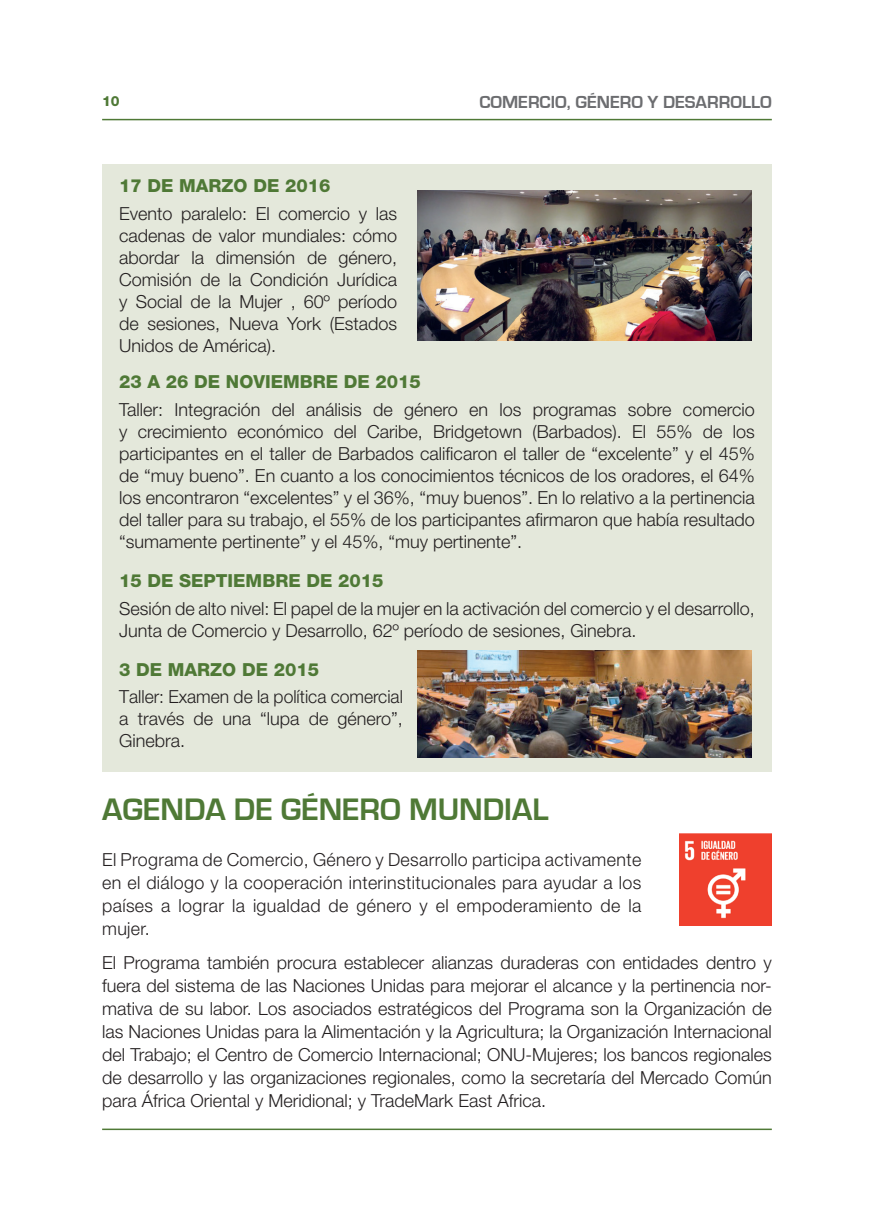
<style>
.page{position:relative;width:874px;height:1225px;background:#fff}
.page>*{position:absolute;margin:0;border:0;box-sizing:border-box;transform-origin:0 0}
.Titulo_verde{font:700 32px "Eurostile";color:#4f7936}
.TEXT_BOX{font:300 18px/22px "Helvetica Neue LT Std";color:#231f20;text-align:justify}
.Body_text{font:300 18px/23px "Helvetica Neue LT Std";color:#231f20;text-align:justify}
.TEXT_BOX-2{font:800 18px "Helvetica Neue LT Std";color:#4f7936}
.t1{font:700 18px "Eurostile";color:#6c6d70}
.t2{font:800 14px "Helvetica Neue LT Std";color:#4f7936}
</style>
<div class="page">
<hr style="left:102px;top:119px;width:669px;height:1px;background:#4f7936">
<hr style="left:102px;top:1128px;width:669px;height:2px;background:#4f7936">
<div style="left:102px;top:164px;width:669px;height:608px;background:#e4e8db"></div>
<img style="left:417px;top:190px;width:334px;height:151px">
<img style="left:417px;top:650px;width:334px;height:107px">
<img style="left:679px;top:833px;width:92px;height:92px">
<p class="t2" style="left:102px;top:93px;width:19px">10</p>
<p class="t1" style="left:479px;top:93px;width:294px">COMERCIO, GÉNERO Y DESARROLLO</p>
<p class="TEXT_BOX-2" style="left:119px;top:175px;width:213px">17 DE MARZO DE 2016</p>
<p class="TEXT_BOX" style="left:119px;top:202px;width:279px">Evento paralelo: El comercio y las cadenas de valor mundiales: cómo abordar la dimensión de género, Comisión de la Condición Jurídica y Social de la Mujer , 60º período de sesiones, Nueva York (Estados Unidos de América).</p>
<p class="TEXT_BOX-2" style="left:119px;top:371px;width:303px">23 A 26 DE NOVIEMBRE DE 2015</p>
<p class="TEXT_BOX" style="left:119px;top:398px;width:637px">Taller: Integración del análisis de género en los programas sobre comercio y crecimiento económico del Caribe, Bridgetown (Barbados). El 55% de los participantes en el taller de Barbados calificaron el taller de “excelente” y el 45% de “muy bueno”. En cuanto a los conocimientos técnicos de los oradores, el 64% los encontraron “excelentes” y el 36%, “muy buenos”. En lo relativo a la pertinencia del taller para su trabajo, el 55% de los participantes afirmaron que había resultado “sumamente pertinente” y el 45%, “muy pertinente”.</p>
<p class="TEXT_BOX-2" style="left:119px;top:570px;width:266px">15 DE SEPTIEMBRE DE 2015</p>
<p class="TEXT_BOX" style="left:119px;top:597px;width:636px">Sesión de alto nivel: El papel de la mujer en la activación del comercio y el desarrollo,<br>Junta de Comercio y Desarrollo, 62º período de sesiones, Ginebra.</p>
<p class="TEXT_BOX-2" style="left:119px;top:658px;width:201px">3 DE MARZO DE 2015</p>
<p class="TEXT_BOX" style="left:119px;top:685px;width:285px">Taller: Examen de la política comercial a través de una “lupa de género”, Ginebra.</p>
<p class="Titulo_verde" style="left:102px;top:792px;width:447px">AGENDA DE GÉNERO MUNDIAL</p>
<p class="Body_text" style="left:102px;top:847px;width:540px">El Programa de Comercio, Género y Desarrollo participa activamente en el diálogo y la cooperación interinstitucionales para ayudar a los países a lograr la igualdad de género y el empoderamiento de la mujer.</p>
<p class="Body_text" style="left:102px;top:951px;width:671px">El Programa también procura establecer alianzas duraderas con entidades dentro y fuera del sistema de las Naciones Unidas para mejorar el alcance y la pertinencia nor&shy;mativa de su labor. Los asociados estratégicos del Programa son la Organización de las Naciones Unidas para la Alimentación y la Agricultura; la Organización Internacional del Trabajo; el Centro de Comercio Internacional; ONU-Mujeres; los bancos regionales de desarrollo y las organizaciones regionales, como la secretaría del Mercado Común para África Oriental y Meridional; y TradeMark East Africa.</p>
</div>
